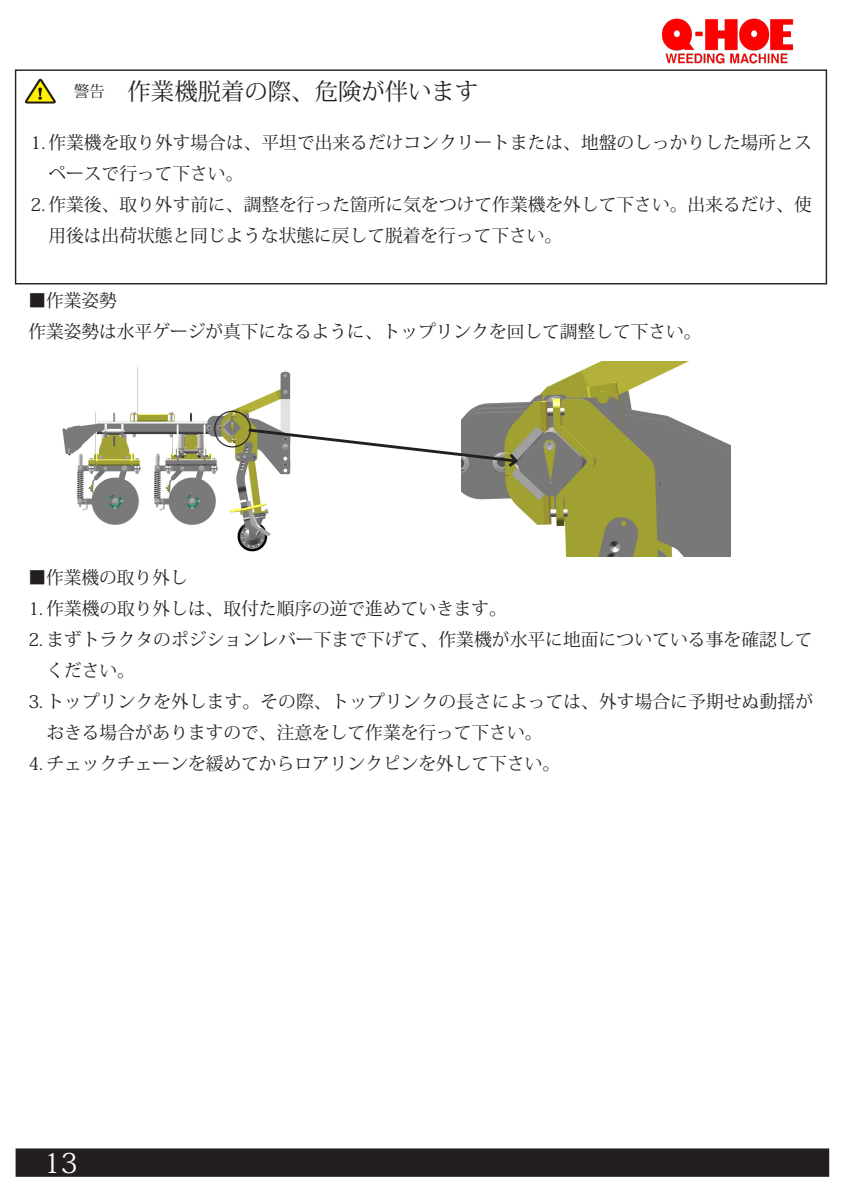
<style>
.page{position:relative;width:842px;height:1191px;background:#fff}
.page>*{position:absolute;margin:0;border:0;box-sizing:border-box;transform-origin:0 0}
.t1{font:41.8px "Koz Min Pr 6 N";color:#231f20}
.t2{font:27.6px "Koz Min Pr 6 N";color:#fff}
.t3{font:23.4px "Koz Min Pr 6 N";color:#231f20}
.t4{font:17.7px/31px "Koz Min Pr 6 N";color:#231f20}
.t5{font:15.6px "Koz Min Pr 6 N";color:#231f20}
</style>
<div class="page">
<img style="left:662px;top:18px;width:132px;height:46px">
<div style="left:16px;top:1148px;width:813px;height:28px;background:#231f20"></div>
<img style="left:62px;top:367px;width:229px;height:185px">
<img style="left:24px;top:78px;width:32px;height:26px">
<div style="left:15px;top:69px;width:812px;height:215px;border:1px solid #231f20"></div>
<img style="left:461px;top:361px;width:270px;height:195px">
<svg style="left:246px;top:427px;width:274px;height:43px"></svg>
<p class="t5" style="left:74px;top:82px;width:33px">警告</p>
<p class="t3" style="left:128px;top:78px;width:352px">作業機脱着の際、危険が伴います</p>
<p class="t4" style="left:48px;top:127px;width:765px;text-indent:-18px">1. 作業機を取り外す場合は、平坦で出来るだけコンクリートまたは、地盤のしっかりした場所とスペースで行って下さい。</p>
<p class="t4" style="left:48px;top:189px;width:765px;text-indent:-18px">2. 作業後、取り外す前に、調整を行った箇所に気をつけて作業機を外して下さい。出来るだけ、使用後は出荷状態と同じような状態に戻して脱着を行って下さい。</p>
<p class="t4" style="left:28px;top:285px;width:90px">■作業姿勢</p>
<p class="t4" style="left:28px;top:316px;width:675px">作業姿勢は水平ゲージが真下になるように、トップリンクを回して調整して下さい。</p>
<p class="t1" style="left:212px;top:406px;width:43px">○</p>
<p class="t4" style="left:28px;top:562px;width:161px">■作業機の取り外し</p>
<p class="t4" style="left:28px;top:593px;width:480px">1. 作業機の取り外しは、取付た順序の逆で進めていきます。</p>
<p class="t4" style="left:46px;top:624px;width:768px;text-indent:-18px">2. まずトラクタのポジションレバー下まで下げて、作業機が水平に地面についている事を確認してください。</p>
<p class="t4" style="left:46px;top:686px;width:768px;text-indent:-18px">3. トップリンクを外します。その際、トップリンクの長さによっては、外す場合に予期せぬ動揺がおきる場合がありますので、注意をして作業を行って下さい。</p>
<p class="t4" style="left:28px;top:748px;width:533px">4. チェックチェーンを緩めてからロアリンクピンを外して下さい。</p>
<p class="t2" style="left:44px;top:1147px;width:35px">13</p>
</div>
